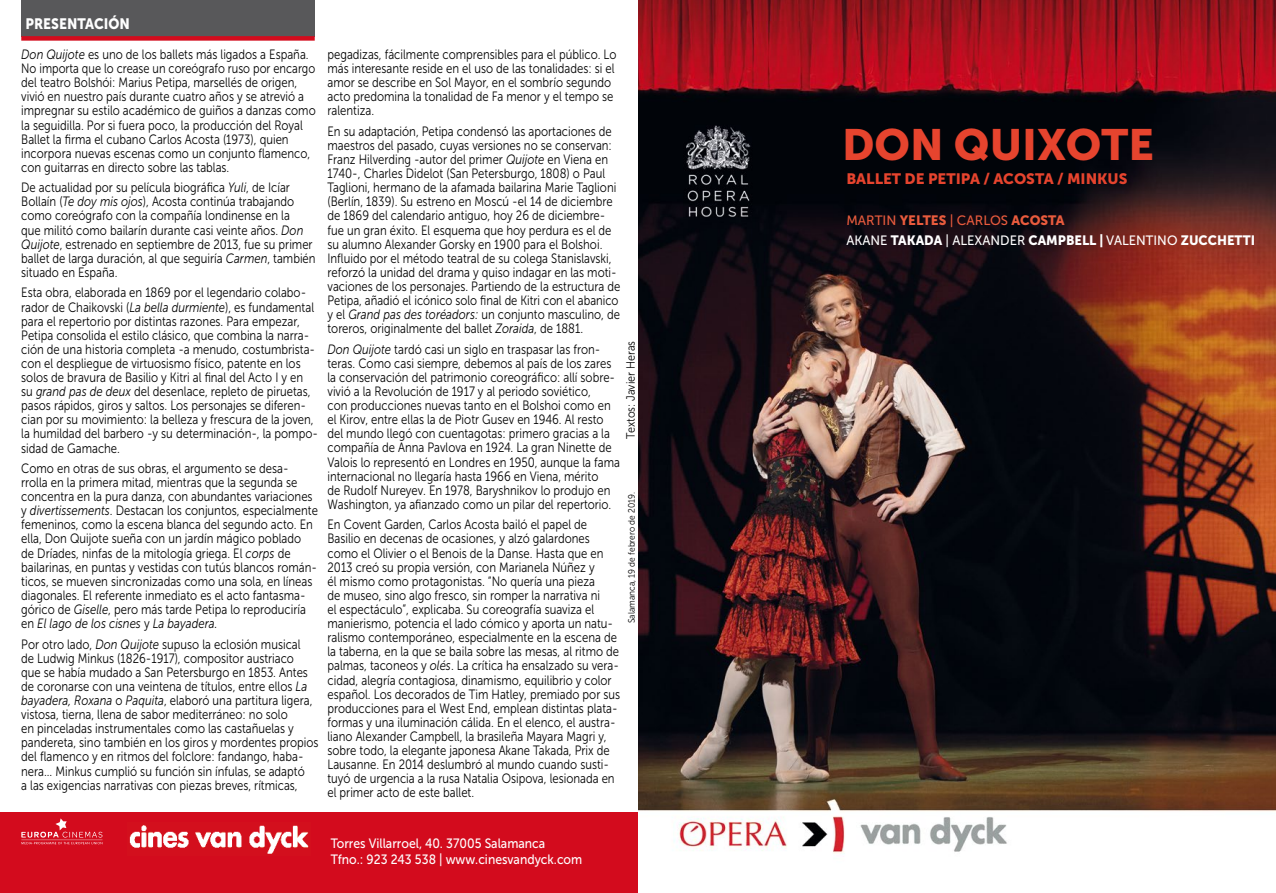
<style>
.page{position:relative;width:1276px;height:893px;background:#fff}
.page>*{position:absolute;margin:0;border:0;box-sizing:border-box;transform-origin:0 0}
.t1{font:43.5px "Museo Sans 900";color:#e6442e}
.t2{font:15px "Museo Sans 900";color:#e6442e}
.t3{font:15px "Museo Sans 900";color:#fff;scale:.9 1}
.t4{font:13.5px/14.1px "Museo Sans 300";color:#000;scale:.84 1}
.t5{font:13.5px/20.7px "Museo Sans 500";color:#fff;scale:.95 1}
.t6{font:13.5px/15.8px "Museo Sans 500";color:#fff;scale:.9 1}
.t7{font:12px "Museo Sans 300";color:#000;scale:.9 1}
.t8{font:9.3px "Museo Sans 300";color:#000;scale:.9 1}
.s1{font-style:italic}
.s2{color:#e95b3d}
.s3{font-family:"Museo Sans 900";color:#e95b3d}
.s4{font-family:"Museo Sans 900"}
</style>
<div class="page">
<img style="left:638px;top:0;width:638px;height:854px">
<div style="left:21px;top:0;width:294px;height:36px;background:#58585a"></div>
<div style="left:21px;top:36px;width:294px;height:5px;background:#d30b1d"></div>
<div style="left:0;top:812px;width:638px;height:81px;background:#d30b1d"></div>
<img style="left:129px;top:825px;width:180px;height:29px">
<svg style="left:21px;top:818px;width:81px;height:26px"></svg>
<p class="t3" style="left:26px;top:15px;width:118px">PRESENTACIÓN</p>
<p class="t4" style="left:21px;top:47px;width:352px"><span class="s1">Don Quijote</span> es uno de los ballets más ligados a España.<br>No importa que lo crease un coreógrafo ruso por encargo del teatro Bolshói: Marius Petipa, marsellés de origen, vivió en nuestro país durante cuatro años y se atrevió a impregnar su estilo académico de guiños a danzas como la seguidilla. Por si fuera poco, la producción del Royal Ballet la firma el cubano Carlos Acosta (1973), quien incorpora nuevas escenas como un conjunto flamenco, con guitarras en directo sobre las tablas.</p>
<p class="t4" style="left:21px;top:181px;width:352px">De actualidad por su película biográfica <span class="s1">Yuli</span>, de Icíar Bollaín (<span class="s1">Te doy mis ojos</span>), Acosta continúa trabajando como coreógrafo con la compañía londinense en la<br>que militó como bailarín durante casi veinte años. <span class="s1">Don Quijote</span>, estrenado en septiembre de 2013, fue su primer ballet de larga duración, al que seguiría <span class="s1">Carmen</span>, también situado en España.</p>
<p class="t4" style="left:21px;top:286px;width:355px">Esta obra, elaborada en 1869 por el legendario colabo&shy;rador de Chaikovski (<span class="s1">La bella durmiente</span>), es fundamental para el repertorio por distintas razones. Para empezar, Petipa consolida el estilo clásico, que combina la narra&shy;ción de una historia completa -a menudo, costumbrista&shy;con el despliegue de virtuosismo físico, patente en los solos de bravura de Basilio y Kitri al final del Acto I y en su <span class="s1">grand pas de deux</span> del desenlace, repleto de piruetas, pasos rápidos, giros y saltos. Los personajes se diferen&shy;cian por su movimiento: la belleza y frescura de la joven, la humildad del barbero -y su determinación-, la pompo&shy;sidad de Gamache.</p>
<p class="t4" style="left:21px;top:461px;width:355px">Como en otras de sus obras, el argumento se desa&shy;rrolla en la primera mitad, mientras que la segunda se concentra en la pura danza, con abundantes variaciones y <span class="s1">divertissements</span>. Destacan los conjuntos, especialmente femeninos, como la escena blanca del segundo acto. En ella, Don Quijote sueña con un jardín mágico poblado<br>de Dríades, ninfas de la mitología griega. El <span class="s1">corps</span> de bailarinas, en puntas y vestidas con tutús blancos román&shy;ticos, se mueven sincronizadas como una sola, en líneas diagonales. El referente inmediato es el acto fantasma&shy;górico de <span class="s1">Giselle</span>, pero más tarde Petipa lo reproduciría en <span class="s1">El lago de los cisnes</span> y <span class="s1">La bayadera.</span></p>
<p class="t4" style="left:21px;top:637px;width:355px">Por otro lado, <span class="s1">Don Quijote</span> supuso la eclosión musical<br>de Ludwig Minkus (1826-1917), compositor austriaco<br>que se había mudado a San Petersburgo en 1853. Antes de coronarse con una veintena de títulos, entre ellos <span class="s1">La bayadera, Roxana</span> o <span class="s1">Paquita</span>, elaboró una partitura ligera, vistosa, tierna, llena de sabor mediterráneo: no solo<br>en pinceladas instrumentales como las castañuelas y pandereta, sino también en los giros y mordentes propios del flamenco y en ritmos del folclore: fandango, haba&shy;nera… Minkus cumplió su función sin ínfulas, se adaptó<br>a las exigencias narrativas con piezas breves, rítmicas,</p>
<p class="t4" style="left:327px;top:47px;width:345px">pegadizas, fácilmente comprensibles para el público. Lo más interesante reside en el uso de las tonalidades: si el amor se describe en Sol Mayor, en el sombrío segundo acto predomina la tonalidad de Fa menor y el tempo se ralentiza.</p>
<p class="t4" style="left:327px;top:124px;width:350px">En su adaptación, Petipa condensó las aportaciones de maestros del pasado, cuyas versiones no se conservan:<br>Franz Hilverding -autor del primer <span class="s1">Quijote</span> en Viena en 1740-, Charles Didelot (San Petersburgo, 1808) o Paul Taglioni, hermano de la afamada bailarina Marie Taglioni (Berlín, 1839). Su estreno en Moscú -el 14 de diciembre de 1869 del calendario antiguo, hoy 26 de diciembre&shy;fue un gran éxito. El esquema que hoy perdura es el de su alumno Alexander Gorsky en 1900 para el Bolshoi.<br>Influido por el método teatral de su colega Stanislavski, reforzó la unidad del drama y quiso indagar en las moti&shy;vaciones de los personajes. Partiendo de la estructura de Petipa, añadió el icónico solo final de Kitri con el abanico y el <span class="s1">Grand pas des toréadors:</span> un conjunto masculino, de toreros, originalmente del ballet <span class="s1">Zoraida</span>, de 1881.</p>
<p class="t4" style="left:327px;top:342px;width:350px"><span class="s1">Don Quijote</span> tardó casi un siglo en traspasar las fron&shy;teras. Como casi siempre, debemos al país de los zares la conservación del patrimonio coreográfico: allí sobre&shy;vivió a la Revolución de 1917 y al periodo soviético,<br>con producciones nuevas tanto en el Bolshoi como en el Kirov, entre ellas la de Piotr Gusev en 1946. Al resto del mundo llegó con cuentagotas: primero gracias a la compañía de Anna Pavlova en 1924. La gran Ninette de Valois lo representó en Londres en 1950, aunque la fama internacional no llegaría hasta 1966 en Viena, mérito<br>de Rudolf Nureyev. En 1978, Baryshnikov lo produjo en Washington, ya afianzado como un pilar del repertorio.</p>
<p class="t4" style="left:327px;top:518px;width:350px">En Covent Garden, Carlos Acosta bailó el papel de Basilio en decenas de ocasiones, y alzó galardones como el Olivier o el Benois de la Danse. Hasta que en 2013 creó su propia versión, con Marianela Núñez y<br>él mismo como protagonistas. “No quería una pieza<br>de museo, sino algo fresco, sin romper la narrativa ni<br>el espectáculo”, explicaba. Su coreografía suaviza el manierismo, potencia el lado cómico y aporta un natu&shy;ralismo contemporáneo, especialmente en la escena de la taberna, en la que se baila sobre las mesas, al ritmo de palmas, taconeos y <span class="s1">olés</span>. La crítica ha ensalzado su vera&shy;cidad, alegría contagiosa, dinamismo, equilibrio y color español. Los decorados de Tim Hatley, premiado por sus producciones para el West End, emplean distintas plata&shy;formas y una iluminación cálida. En el elenco, el austra&shy;liano Alexander Campbell, la brasileña Mayara Magri y, sobre todo, la elegante japonesa Akane Takada, Prix de Lausanne. En 2014 deslumbró al mundo cuando susti&shy;tuyó de urgencia a la rusa Natalia Osipova, lesionada en el primer acto de este ballet.</p>
<p class="t7" style="left:624px;top:439px;width:110px;rotate:-90deg">Textos: Javier Heras</p>
<p class="t8" style="left:626px;top:623px;width:147px;rotate:-90deg">Salamanca, 19 de febrero de 2019.</p>
<p class="t6" style="left:331px;top:835px;width:281px">Torres Villarroel, 40. 37005 Salamanca<br>Tfno.: 923 243 538 | www.cinesvandyck.com</p>
<h1 class="t1" style="left:842px;top:120px;width:313px">DON QUIXOTE</h1>
<p class="t2" style="left:846px;top:170px;width:283px">BALLET DE PETIPA / ACOSTA / MINKUS</p>
<p class="t5" style="left:846px;top:210px;width:432px"><span class="s2">Martin</span> <span class="s3">YELTES</span> <span class="s2">| Carlos</span> <span class="s3">ACOSTA<br></span>Akane <span class="s4">TAKADA</span> | Alexander <span class="s4">CAMPBELL |</span> Valentino <span class="s4">ZUCCHETTI</span></p>
</div>
